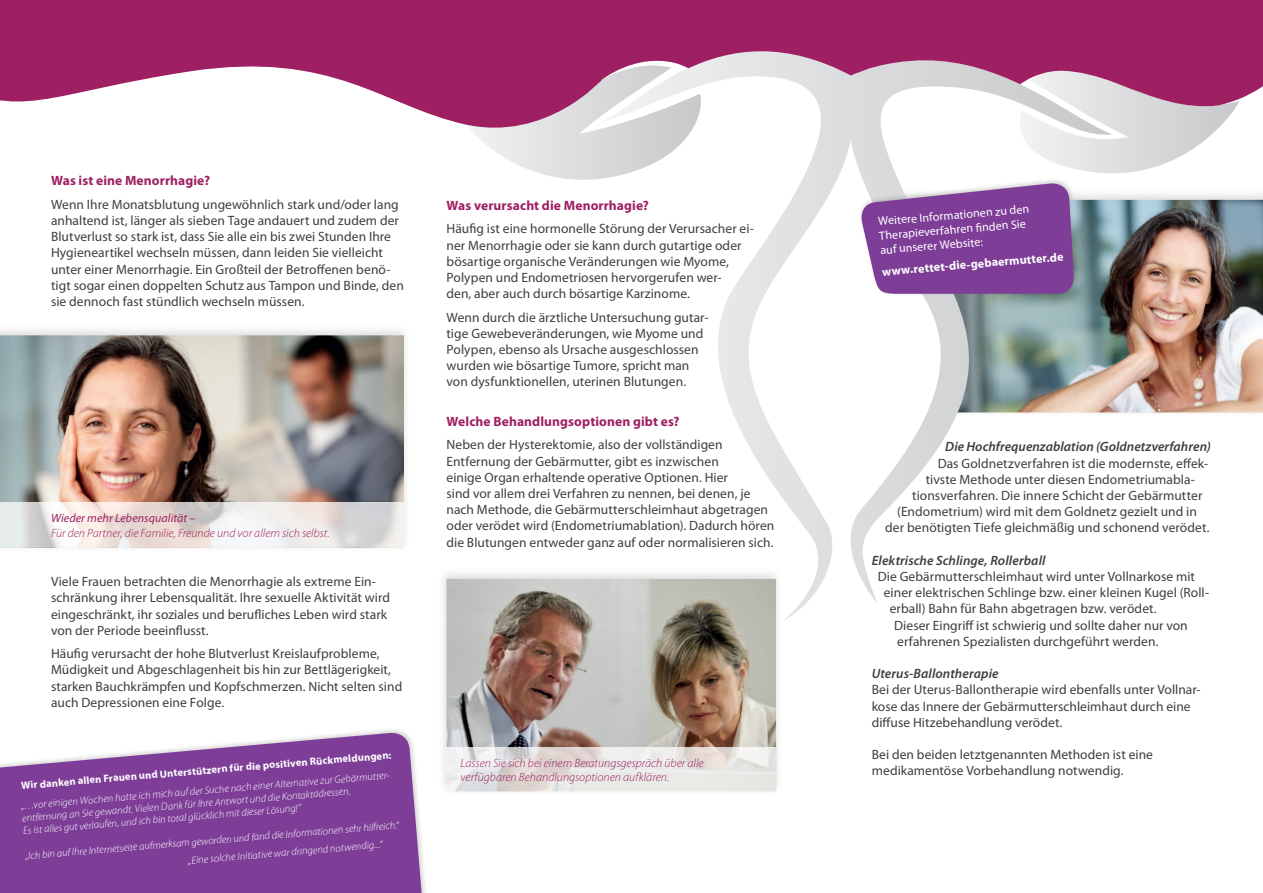
<style>
.page{position:relative;width:1263px;height:893px;background:#fff}
.page>*{position:absolute;margin:0;border:0;box-sizing:border-box;transform-origin:0 0}
.t1{font:13.5px/16.2px "Myriad Pro";letter-spacing:.005em;color:#3e3e3f}
.t2{font:italic 600 13.5px "Myriad Pro";letter-spacing:.005em;color:#3e3e3f}
.t3{font:700 13.5px "Myriad Pro";letter-spacing:.01em;color:#9e1f62}
.t4{font:italic 300 12px/14.4px "Myriad Pro";color:#9e1f62}
.t5{font:12px/14.4px "Myriad Pro";color:#fff}
.t6{font:700 12px "Myriad Pro";color:#fff}
.t7{font:italic 12px "Myriad Pro";letter-spacing:.005em;color:#9e1f62}
.t8{font:italic 300 10.5px/12.5px "Myriad Pro";color:#fff}
.t9{font:700 10.5px "Myriad Pro";color:#fff}
</style>
<div class="page">
<img style="left:1112px;top:200px;width:151px;height:212px">
<svg style="left:485px;top:143px;width:116px;height:37px"></svg>
<svg style="left:601px;top:143px;width:511px;height:477px"></svg>
<div style="left:858px;top:177px;width:222px;height:120px;background:#231f20;opacity:.2"></div>
<svg style="left:858px;top:143px;width:381px;height:151px"></svg>
<svg style="left:0;top:0;width:1263px;height:143px;fill:#9e1f62"></svg>
<div style="left:437px;top:568px;width:346px;height:229px;background:#231f20;opacity:.15"></div>
<img style="left:446px;top:579px;width:330px;height:168px">
<div style="left:0;top:324px;width:411px;height:228px;background:#231f20;opacity:.15"></div>
<img style="left:0;top:335px;width:404px;height:168px">
<svg style="left:0;top:503px;width:404px;height:44px"></svg>
<svg style="left:446px;top:747px;width:330px;height:44px;background:#e6e3e1"></svg>
<div style="left:0;top:727px;width:438px;height:166px;background:#fff"></div>
<svg style="left:0;top:731px;width:425px;height:162px;background:#8c53a3"></svg>
<p class="t3" style="left:51px;top:172px;width:160px">Was ist eine Menorrhagie?</p>
<p class="t1" style="left:51px;top:196px;width:354px">Wenn Ihre Monatsblutung ungewöhnlich stark und/oder lang anhaltend ist, länger als sieben Tage andauert und zudem der Blutverlust so stark ist, dass Sie alle ein bis zwei Stunden Ihre Hygieneartikel wechseln müssen, dann leiden Sie vielleicht unter einer Menorrhagie. Ein Großteil der Betroffenen benö&shy;tigt sogar einen doppelten Schutz aus Tampon und Binde, den sie dennoch fast stündlich wechseln müssen.</p>
<p class="t7" style="left:51px;top:511px;width:146px">Wieder mehr Lebensqualität –</p>
<p class="t4" style="left:51px;top:525px;width:280px">Für den Partner, die Familie, Freunde und vor allem sich selbst.</p>
<p class="t1" style="left:51px;top:573px;width:341px">Viele Frauen betrachten die Menorrhagie als extreme Ein&shy;schränkung ihrer Lebensqualität. Ihre sexuelle Aktivität wird eingeschränkt, ihr soziales und berufliches Leben wird stark von der Periode beeinflusst.</p>
<p class="t1" style="left:51px;top:645px;width:353px">Häufig verursacht der hohe Blutverlust Kreislaufprobleme, Müdigkeit und Abgeschlagenheit bis hin zur Bettlägerigkeit, starken Bauchkrämpfen und Kopfschmerzen. Nicht selten sind auch Depressionen eine Folge.</p>
<p class="t9" style="left:21px;top:779px;width:373px;rotate:-5deg">Wir danken allen Frauen und Unterstützern für die positiven Rückmeldungen:</p>
<p class="t8" style="left:21px;top:800px;width:373px;rotate:-5deg">„…vor einigen Wochen hatte ich mich auf der Suche nach einer Alternative zur Gebärmutter&shy;entfernung an Sie gewandt. Vielen Dank für Ihre Antwort und die Kontaktadressen.<br>Es ist alles gut verlaufen, und ich bin total glücklich mit dieser Lösung!“</p>
<p class="t8" style="left:186px;top:833px;width:214px;line-height:18.3px;text-indent:-162px;rotate:-5deg">„Ich bin auf Ihre Internetseite aufmerksam geworden und fand die Informationen sehr hilfreich.“ „Eine solche Initiative war dringend notwendig...“</p>
<p class="t3" style="left:446px;top:197px;width:204px">Was verursacht die Menorrhagie?</p>
<p class="t1" style="left:446px;top:221px;width:309px">Häufig ist eine hormonelle Störung der Verursacher ei&shy;ner Menorrhagie oder sie kann durch gutartige oder bösartige organische Veränderungen wie Myome, Polypen und Endometriosen hervorgerufen wer-<br>den, aber auch durch bösartige Karzinome.</p>
<p class="t1" style="left:446px;top:309px;width:263px">Wenn durch die ärztliche Untersuchung gutar&shy;tige Gewebeveränderungen, wie Myome und Polypen, ebenso als Ursache ausgeschlossen wurden wie bösartige Tumore, spricht man von dysfunktionellen, uterinen Blutungen.</p>
<p class="t3" style="left:446px;top:413px;width:235px">Welche Behandlungsoptionen gibt es?</p>
<p class="t1" style="left:446px;top:437px;width:329px">Neben der Hysterektomie, also der vollständigen Entfernung der Gebärmutter, gibt es inzwischen<br>einige Organ erhaltende operative Optionen. Hier<br>sind vor allem drei Verfahren zu nennen, bei denen, je nach Methode, die Gebärmutterschleimhaut abgetragen oder verödet wird (Endometriumablation). Dadurch hören die Blutungen entweder ganz auf oder normalisieren sich.</p>
<p class="t2" style="left:945px;top:438px;width:267px">Die Hochfrequenzablation (Goldnetzverfahren)</p>
<p class="t5" style="left:877px;top:214px;width:153px;rotate:-5deg">Weitere Informationen zu den<br>Therapieverfahren fi nden Sie auf unserer Website:</p>
<p class="t6" style="left:881px;top:264px;width:183px;rotate:-5deg">www.rettet-die-gebaermutter.de</p>
<p class="t1" style="left:938px;top:455px;width:272px">Das Goldnetzverfahren ist die modernste, effek-</p>
<p class="t1" style="left:926px;top:471px;width:271px">tivste Methode unter diesen Endometriumabla-</p>
<p class="t1" style="left:912px;top:487px;width:292px">tionsverfahren. Die innere Schicht der Gebärmutter</p>
<p class="t1" style="left:897px;top:503px;width:301px">(Endometrium) wird mit dem Goldnetz gezielt und in</p>
<p class="t1" style="left:885px;top:519px;width:326px">der benötigten Tiefe gleichmäßig und schonend verödet.</p>
<p class="t2" style="left:872px;top:552px;width:175px">Elektrische Schlinge, Rollerball</p>
<p class="t1" style="left:878px;top:568px;width:319px">Die Gebärmutterschleimhaut wird unter Vollnarkose mit</p>
<p class="t1" style="left:884px;top:584px;width:327px">einer elektrischen Schlinge bzw. einer kleinen Kugel (Roll-</p>
<p class="t1" style="left:890px;top:600px;width:268px">erball) Bahn für Bahn abgetragen bzw. verödet.</p>
<p class="t1" style="left:894px;top:617px;width:295px">Dieser Eingriff ist schwierig und sollte daher nur von</p>
<p class="t1" style="left:897px;top:633px;width:263px">erfahrenen Spezialisten durchgeführt werden.</p>
<p class="t2" style="left:872px;top:665px;width:128px">Uterus-Ballontherapie</p>
<p class="t1" style="left:872px;top:681px;width:330px">Bei der Uterus-Ballontherapie wird ebenfalls unter Vollnar&shy;kose das Innere der Gebärmutterschleimhaut durch eine diffuse Hitzebehandlung verödet.</p>
<p class="t1" style="left:872px;top:746px;width:283px">Bei den beiden letztgenannten Methoden ist eine medikamentöse Vorbehandlung notwendig.</p>
<p class="t4" style="left:461px;top:755px;width:245px">Lassen Sie sich bei einem Beratungsgespräch über alle verfügbaren Behandlungsoptionen aufklären.</p>
</div>
